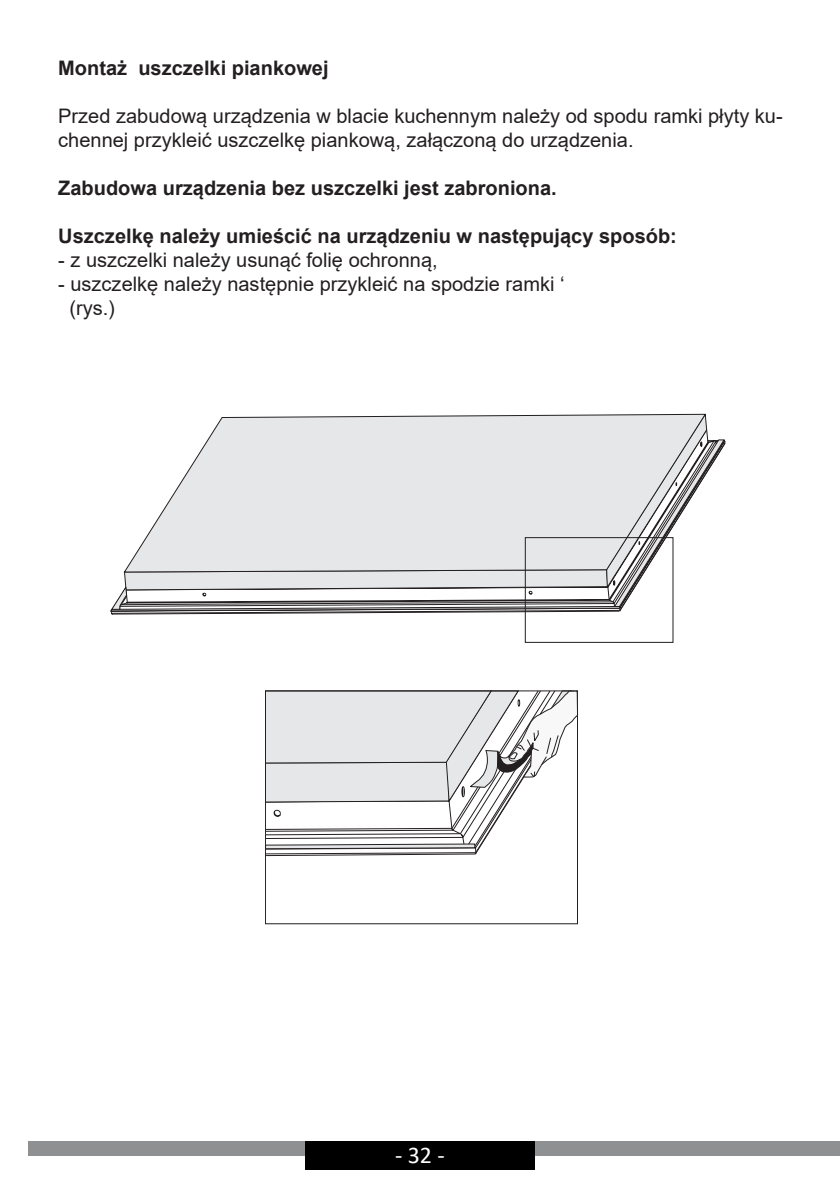
<style>
.page{position:relative;width:840px;height:1191px;background:#fff}
.page>*{position:absolute;margin:0;border:0;box-sizing:border-box;transform-origin:0 0}
.t1{font:24px "Calibri";color:#fff}
.t2{font:20px/24px "Arial";color:#231f20}
.t3{font:700 20px "Arial";color:#231f20}
</style>
<div class="page">
<div style="left:28px;top:1141px;width:811px;height:14px;background:#8e9091"></div>
<div style="left:305px;top:1141px;width:229px;height:28px;background:#000"></div>
<svg style="left:110px;top:413px;width:615px;height:202px"></svg>
<div style="left:525px;top:537px;width:147px;height:105px;border:1px solid #231f20"></div>
<svg style="left:265px;top:690px;width:314px;height:166px"></svg>
<p class="t3" style="left:58px;top:53px;width:272px">Montaż uszczelki piankowej</p>
<p class="t2" style="left:58px;top:103px;width:725px">Przed zabudową urządzenia w blacie kuchennym należy od spodu ramki płyty ku&shy;chennej przykleić uszczelkę piankową, załączoną do urządzenia.</p>
<p class="t3" style="left:58px;top:173px;width:499px">Zabudowa urządzenia bez uszczelki jest zabroniona.</p>
<p class="t3" style="left:58px;top:221px;width:619px">Uszczelkę należy umieścić na urządzeniu w następujący sposób:</p>
<p class="t2" style="left:58px;top:247px;width:381px">- z uszczelki należy usunąć folię ochronną,</p>
<p class="t2" style="left:69px;top:271px;width:496px;text-indent:-11px">- uszczelkę należy następnie przykleić na spodzie ramki ‘ (rys.)</p>
<p class="t1" style="left:395px;top:1138px;width:51px">- 32 -</p>
</div>
